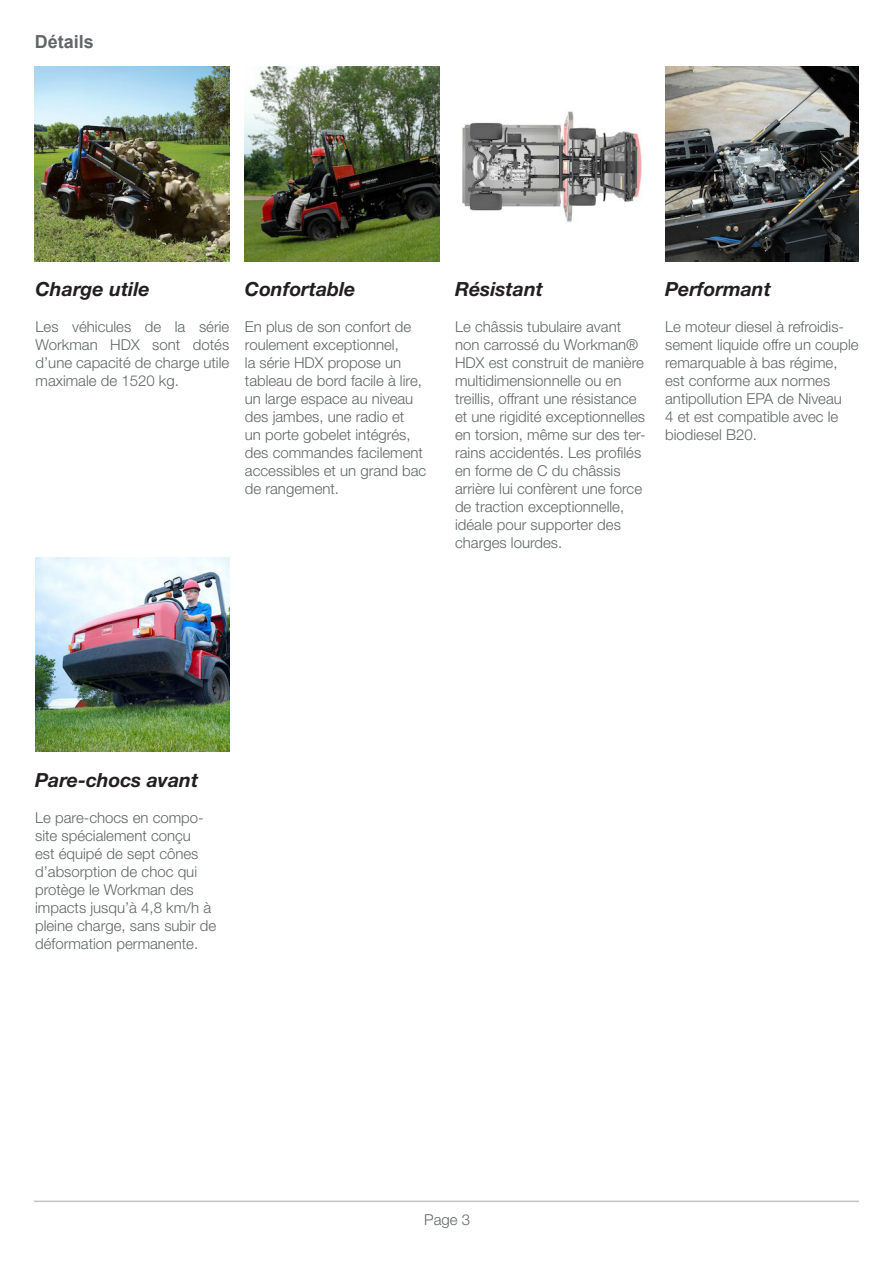
<style>
.page{position:relative;width:893px;height:1263px;background:#fff}
.page>*{position:absolute;margin:0;border:0;box-sizing:border-box;transform-origin:0 0}
.Sous-titre_paragraphe{font:italic 700 19.5px "Helvetica Neue LT Std";color:#231f20}
.Sous-titre_paragraphe-2{font:700 18px "Arial";color:#616666}
.Texte_paragraphe{font:300 15px/18px "Helvetica Neue LT Std";color:#616666}
.Texte_pied_de_page{font:300 15px "Helvetica Neue LT Std";color:#616666}
</style>
<div class="page">
<hr style="left:34px;top:1200px;width:825px;height:2px;background:#c1c3c2">
<img style="left:35px;top:557px;width:195px;height:195px">
<img style="left:35px;top:67px;width:194px;height:194px">
<img style="left:245px;top:67px;width:194px;height:194px">
<img style="left:665px;top:67px;width:194px;height:194px">
<img style="left:462px;top:111px;width:180px;height:112px">
<p class="Sous-titre_paragraphe-2" style="left:35px;top:29px;width:61px">Détails</p>
<p class="Sous-titre_paragraphe" style="left:36px;top:277px;width:116px">Charge utile</p>
<p class="Texte_paragraphe" style="left:36px;top:318px;width:195px;text-align:justify">Les véhicules de la série Workman HDX sont dotés d’une capacité de charge utile maximale de 1520 kg.</p>
<p class="Sous-titre_paragraphe" style="left:245px;top:277px;width:112px">Confortable</p>
<p class="Texte_paragraphe" style="left:245px;top:318px;width:183px">En plus de son confort de roulement exceptionnel,<br>la série HDX propose un tableau de bord facile à lire, un large espace au niveau des jambes, une radio et<br>un porte gobelet intégrés, des commandes facilement accessibles et un grand bac de rangement.</p>
<p class="Sous-titre_paragraphe" style="left:455px;top:277px;width:90px">Résistant</p>
<p class="Texte_paragraphe" style="left:455px;top:318px;width:192px">Le châssis tubulaire avant non carrossé du Workman®<br>HDX est construit de manière multidimensionnelle ou en treillis, offrant une résistance et une rigidité exceptionnelles en torsion, même sur des ter&shy;rains accidentés. Les profilés en forme de C du châssis arrière lui confèrent une force de traction exceptionnelle, idéale pour supporter des charges lourdes.</p>
<p class="Sous-titre_paragraphe" style="left:665px;top:277px;width:107px">Performant</p>
<p class="Texte_paragraphe" style="left:665px;top:318px;width:195px">Le moteur diesel à refroidis&shy;sement liquide offre un couple remarquable à bas régime, est conforme aux normes antipollution EPA de Niveau<br>4 et est compatible avec le biodiesel B20.</p>
<p class="Sous-titre_paragraphe" style="left:35px;top:768px;width:165px">Pare-chocs avant</p>
<p class="Texte_paragraphe" style="left:35px;top:808px;width:183px">Le pare-chocs en compo&shy;site spécialement conçu<br>est équipé de sept cônes d’absorption de choc qui protège le Workman des impacts jusqu’à 4,8 km/h à pleine charge, sans subir de déformation permanente.</p>
<p class="Texte_pied_de_page" style="left:424px;top:1210px;width:47px">Page 3</p>
</div>
